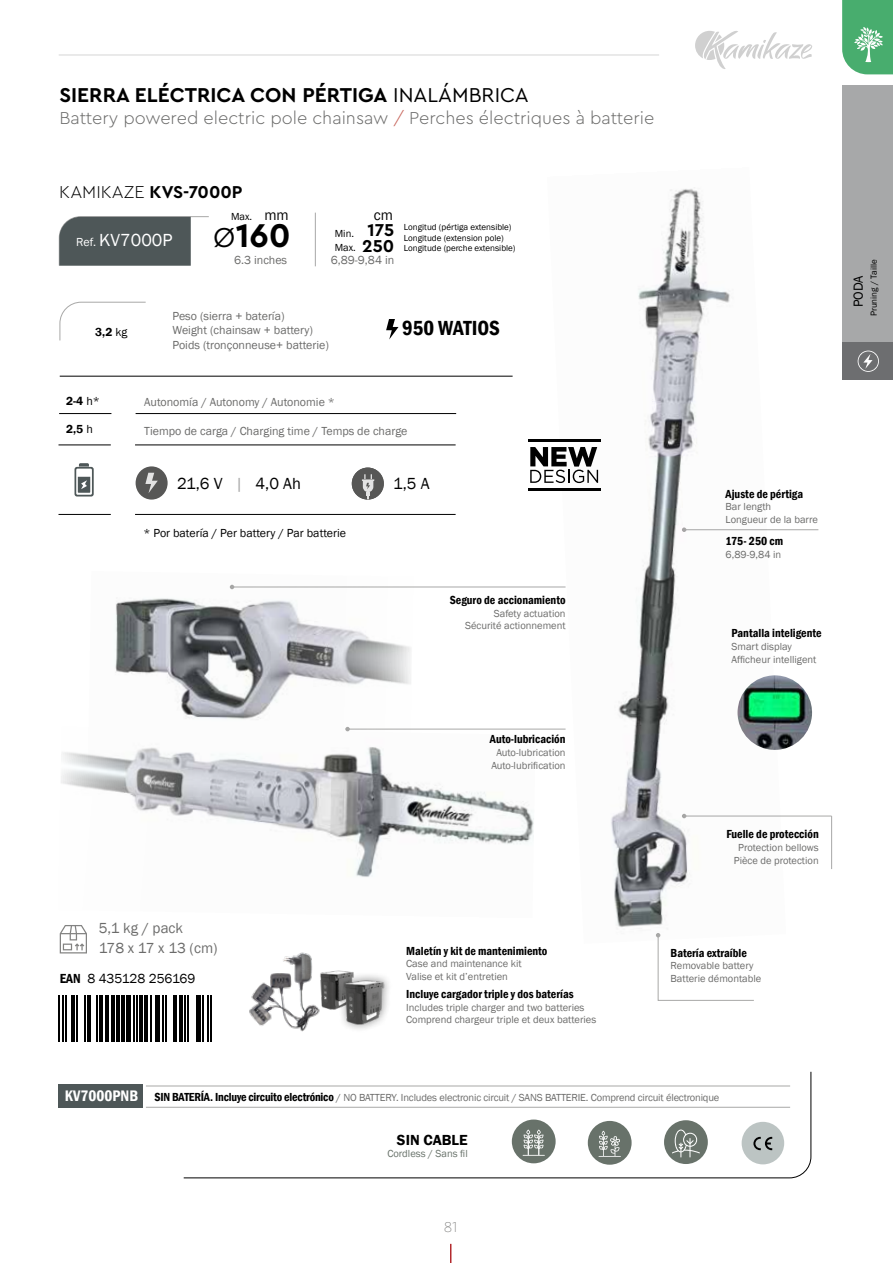
<style>
.page{position:relative;width:893px;height:1263px;background:#fff}
.page>*{position:absolute;margin:0;border:0;box-sizing:border-box;transform-origin:0 0}
.t1{font:700 34.5px "Cera Pro";color:#000}
.t2{font:700 21px "Cera Pro";color:#000}
.t3{font:600 condensed 21px "Franklin Gothic";color:#000}
.t4{font:300 18px "Cera Pro";color:#6b6b6a}
.t5{font:700 18px/16.5px "Cera Pro";color:#000}
.t6{font:18px "Franklin Gothic";color:#fff}
.t7{font:16.5px "Franklin Gothic";color:#000}
.t8{font:15px "Franklin Gothic";color:#6b6b6a}
.t9{font:600 15px "Franklin Gothic";color:#000}
.t10{font:100 15px "Cera Pro";color:#6b6b6a}
.t11{font:15px "Franklin Gothic";color:#000}
.t12{font:13.5px "Franklin Gothic";color:#000}
.t13{font:600 condensed 12px "Franklin Gothic";color:#000}
.t14{font:12px/14.4px "Franklin Gothic";color:#6b6b6a}
.t15{font:12px "Franklin Gothic";color:#000}
.t16{font:600 12px "Franklin Gothic";color:#000}
.t17{font:10.5px/12.6px "Franklin Gothic";color:#6b6b6a}
.t18{font:10.5px "Franklin Gothic";color:#68726a}
.t19{font:10.5px/14px "Franklin Gothic";color:#000}
.t20{font:9px/10.8px "Franklin Gothic";color:#000}
.s1{font-weight:400}
.s2{color:#c7655b}
.s3{font-weight:300}
.s4{font-size:12px}
.s5{font-size:15px}
.s6{font-family:"Gotham";font-weight:400;font-size:27px}
.s7{color:#a8a8a7}
.s8{font-weight:600;font-stretch:condensed}
.s9{font-weight:600;font-stretch:condensed;font-size:15.75px;color:#fff}
.s10{font-weight:600;font-stretch:condensed;font-size:12px;color:#000}
</style>
<div class="page">
<svg style="left:450px;top:1244px;width:1px;height:19px"></svg>
<svg style="left:695px;top:31px;width:117px;height:38px"></svg>
<hr style="left:59px;top:54px;width:600px;height:2px;background:#e3e3e3">
<img style="left:115px;top:584px;width:298px;height:143px">
<img style="left:547px;top:187px;width:239px;height:741px">
<div style="left:59px;top:1084px;width:84px;height:23px;background:#4e5758"></div>
<hr style="left:146px;top:1107px;width:644px;height:1px;background:#a8a8a7">
<hr style="left:146px;top:1086px;width:644px;height:1px;background:#a8a8a7">
<img style="left:61px;top:728px;width:475px;height:149px">
<svg style="left:386px;top:319px;width:12px;height:21px"></svg>
<hr style="left:528px;top:488px;width:72px;height:3px;background:#000">
<hr style="left:528px;top:439px;width:72px;height:2px;background:#000">
<svg style="left:530px;top:447px;width:68px;height:36px"></svg>
<svg style="left:842px;top:0;width:51px;height:74px;background:#5db67e"></svg>
<div style="left:842px;top:85px;width:51px;height:295px;background:#a7a8a9"></div>
<div style="left:842px;top:342px;width:51px;height:38px;background:#6d6e70"></div>
<svg style="left:858px;top:351px;width:21px;height:21px"></svg>
<hr style="left:348px;top:729px;width:218px;height:1px;background:#a8a8a7">
<svg style="left:345px;top:727px;width:5px;height:4px"></svg>
<svg style="left:656px;top:933px;width:98px;height:68px"></svg>
<hr style="left:315px;top:213px;width:1px;height:53px;background:#a8a8a7">
<svg style="left:59px;top:216px;width:150px;height:50px;background:#686f70"></svg>
<svg style="left:60px;top:925px;width:27px;height:28px"></svg>
<svg style="left:60px;top:302px;width:86px;height:39px"></svg>
<hr style="left:60px;top:376px;width:453px;height:1px;background:#000">
<div style="left:337px;top:971px;width:55px;height:61px;background:#000;opacity:.45"></div>
<img style="left:342px;top:974px;width:50px;height:58px">
<img style="left:249px;top:952px;width:89px;height:80px">
<svg style="left:183px;top:1071px;width:628px;height:107px"></svg>
<hr style="left:59px;top:995px;width:1px;height:46px;background:#000">
<hr style="left:62px;top:995px;width:1px;height:46px;background:#000">
<hr style="left:65px;top:995px;width:2px;height:46px;background:#000">
<hr style="left:72px;top:995px;width:3px;height:46px;background:#000">
<hr style="left:76px;top:995px;width:2px;height:46px;background:#000">
<hr style="left:84px;top:995px;width:2px;height:46px;background:#000">
<hr style="left:88px;top:995px;width:3px;height:46px;background:#000">
<hr style="left:96px;top:995px;width:1px;height:46px;background:#000">
<hr style="left:99px;top:995px;width:3px;height:46px;background:#000">
<hr style="left:105px;top:995px;width:4px;height:46px;background:#000">
<hr style="left:112px;top:995px;width:3px;height:46px;background:#000">
<hr style="left:117px;top:995px;width:3px;height:46px;background:#000">
<hr style="left:122px;top:995px;width:3px;height:46px;background:#000">
<div style="left:126px;top:995px;width:5px;height:46px;background:#000"></div>
<hr style="left:133px;top:995px;width:1px;height:46px;background:#000">
<hr style="left:136px;top:995px;width:2px;height:46px;background:#000">
<hr style="left:139px;top:995px;width:3px;height:46px;background:#000">
<hr style="left:144px;top:995px;width:3px;height:46px;background:#000">
<hr style="left:151px;top:995px;width:1px;height:46px;background:#000">
<div style="left:155px;top:995px;width:5px;height:46px;background:#000"></div>
<hr style="left:162px;top:995px;width:1px;height:46px;background:#000">
<hr style="left:165px;top:995px;width:2px;height:46px;background:#000">
<hr style="left:173px;top:995px;width:3px;height:46px;background:#000">
<hr style="left:180px;top:995px;width:3px;height:46px;background:#000">
<hr style="left:184px;top:995px;width:2px;height:46px;background:#000">
<hr style="left:188px;top:995px;width:1px;height:46px;background:#000">
<hr style="left:196px;top:995px;width:4px;height:46px;background:#000">
<hr style="left:202px;top:995px;width:2px;height:46px;background:#000">
<hr style="left:207px;top:995px;width:2px;height:46px;background:#000">
<hr style="left:210px;top:995px;width:2px;height:46px;background:#000">
<img style="left:738px;top:675px;width:74px;height:75px;border-radius:37px">
<hr style="left:684px;top:529px;width:134px;height:1px;background:#a8a8a7">
<svg style="left:682px;top:527px;width:4px;height:5px"></svg>
<hr style="left:232px;top:587px;width:334px;height:1px;background:#a8a8a7">
<svg style="left:230px;top:585px;width:4px;height:4px"></svg>
<hr style="left:684px;top:816px;width:148px;height:1px;background:#a8a8a7">
<svg style="left:682px;top:814px;width:4px;height:4px"></svg>
<hr style="left:831px;top:816px;width:1px;height:53px;background:#a8a8a7">
<hr style="left:136px;top:413px;width:320px;height:1px;background:#000">
<hr style="left:59px;top:413px;width:52px;height:1px;background:#000">
<hr style="left:135px;top:445px;width:321px;height:1px;background:#000">
<hr style="left:135px;top:514px;width:321px;height:1px;background:#000">
<hr style="left:59px;top:445px;width:52px;height:1px;background:#000">
<hr style="left:59px;top:514px;width:52px;height:1px;background:#000">
<div style="left:136px;top:466px;width:32px;height:34px;background:#575756;border-radius:50%"></div>
<svg style="left:145px;top:473px;width:13px;height:20px"></svg>
<div style="left:352px;top:468px;width:32px;height:32px;background:#575756;border-radius:50%"></div>
<svg style="left:362px;top:474px;width:12px;height:25px"></svg>
<svg style="left:74px;top:463px;width:20px;height:34px"></svg>
<h2 class="t2" style="left:60px;top:81px;width:471px">SIERRA ELÉCTRICA CON PÉRTIGA <span class="s1">INALÁMBRICA</span></h2>
<h3 class="t4" style="left:60px;top:106px;width:596px">Battery powered electric pole chainsaw <span class="s2">/</span> Perches électriques à batterie</h3>
<h3 class="t5" style="left:59px;top:182px;width:185px"><span class="s3">KAMIKAZE</span> KVS-7000P</h3>
<h3 class="t6" style="left:76px;top:229px;width:98px"><span class="s4">Ref.</span> KV7000P</h3>
<p class="t19" style="left:231px;top:210px;width:59px">Max. <span class="s5">mm</span></p>
<h3 class="t11" style="left:374px;top:206px;width:21px">cm</h3>
<p class="t19" style="left:335px;top:227px;width:23px">Min.<br>Max.</p>
<h1 class="t1" style="left:213px;top:213px;width:80px"><span class="s6">Ø</span>160</h1>
<h3 class="t5" style="left:362px;top:221px;width:34px">175<br>250</h3>
<p class="t14" style="left:234px;top:253px;width:55px">6.3 inches</p>
<p class="t14" style="left:331px;top:253px;width:65px">6,89-9,84 in</p>
<p class="t20" style="left:404px;top:222px;width:113px">Longitud (pértiga extensible)<br>Longitude (extension pole)<br>Longitude (perche extensible)</p>
<p class="t16" style="left:95px;top:325px;width:34px">3,2 <span class="s1">kg</span></p>
<p class="t14" style="left:173px;top:309px;width:158px">Peso (sierra + batería)<br>Weight (chainsaw + battery)<br>Poids (tronçonneuse+ batterie)</p>
<h2 class="t3" style="left:402px;top:314px;width:99px">950 WATIOS</h2>
<p class="t16" style="left:66px;top:393px;width:35px">2-4 <span class="s1">h*</span></p>
<p class="t16" style="left:66px;top:422px;width:28px">2,5 <span class="s1">h</span></p>
<p class="t14" style="left:144px;top:395px;width:192px">Autonomía / Autonomy / Autonomie *</p>
<p class="t14" style="left:144px;top:424px;width:265px">Tiempo de carga / Charging time / Temps de charge</p>
<h3 class="t7" style="left:177px;top:474px;width:125px">21,6 V <span class="s7">|</span> 4,0 Ah</h3>
<h3 class="t7" style="left:393px;top:474px;width:38px">1,5 A</h3>
<p class="t15" style="left:143px;top:526px;width:204px">* Por batería / Per battery / Par batterie</p>
<p class="t13" style="left:450px;top:592px;width:117px">Seguro de accionamiento</p>
<p class="t17" style="left:465px;top:607px;width:102px;text-align:right">Safety actuation<br>Sécurité actionnement</p>
<p class="t13" style="left:490px;top:731px;width:77px">Auto-lubricación</p>
<p class="t17" style="left:491px;top:746px;width:76px;text-align:center">Auto-lubrication<br>Auto-lubrification</p>
<h3 class="t8" style="left:99px;top:919px;width:86px">5,1 kg / pack</h3>
<h3 class="t8" style="left:99px;top:939px;width:120px">178 x 17 x 13 (cm)</h3>
<p class="t12" style="left:60px;top:970px;width:137px"><span class="s8">EAN</span> 8 435128 256169</p>
<p class="t13" style="left:406px;top:943px;width:143px">Maletín y kit de mantenimiento</p>
<p class="t17" style="left:406px;top:958px;width:117px">Case and maintenance kit<br>Valise et kit d’entretien</p>
<p class="t13" style="left:406px;top:986px;width:169px">Incluye cargador triple y dos baterías</p>
<p class="t17" style="left:406px;top:1001px;width:191px">Includes triple charger and two batteries<br>Comprend chargeur triple et deux batteries</p>
<p class="t13" style="left:726px;top:486px;width:79px">Ajuste de pértiga</p>
<p class="t17" style="left:726px;top:501px;width:94px">Bar length<br>Longueur de la barre</p>
<p class="t13" style="left:726px;top:533px;width:59px">175- 250 cm</p>
<p class="t17" style="left:726px;top:549px;width:57px">6,89-9,84 in</p>
<p class="t13" style="left:731px;top:625px;width:92px">Pantalla inteligente</p>
<p class="t17" style="left:731px;top:640px;width:87px">Smart display<br>Afficheur intelligent</p>
<p class="t13" style="left:726px;top:826px;width:94px">Fuelle de protección</p>
<p class="t17" style="left:734px;top:841px;width:86px;text-align:center">Protection bellows<br>Pièce de protection</p>
<p class="t13" style="left:671px;top:944px;width:78px">Batería extraíble</p>
<p class="t17" style="left:671px;top:960px;width:92px">Removable battery<br>Batterie démontable</p>
<p class="t17" style="left:65px;top:1091px;width:656px"><span class="s9">KV7000PNB</span> <span class="s10">SIN BATERÍA. Incluye circuito electrónico</span> / NO BATTERY. Includes electronic circuit / SANS BATTERIE. Comprend circuit électronique</p>
<h3 class="t9" style="left:397px;top:1130px;width:72px">SIN CABLE</h3>
<p class="t18" style="left:387px;top:1147px;width:82px">Cordless / Sans fil</p>
<h3 class="t10" style="left:444px;top:1216px;width:15px">81</h3>
<p class="t20" style="left:869px;top:316px;width:59px;rotate:-90deg">Pruning / Taille</p>
<p class="t12" style="left:850px;top:307px;width:33px;rotate:-90deg">PODA</p>
</div>
